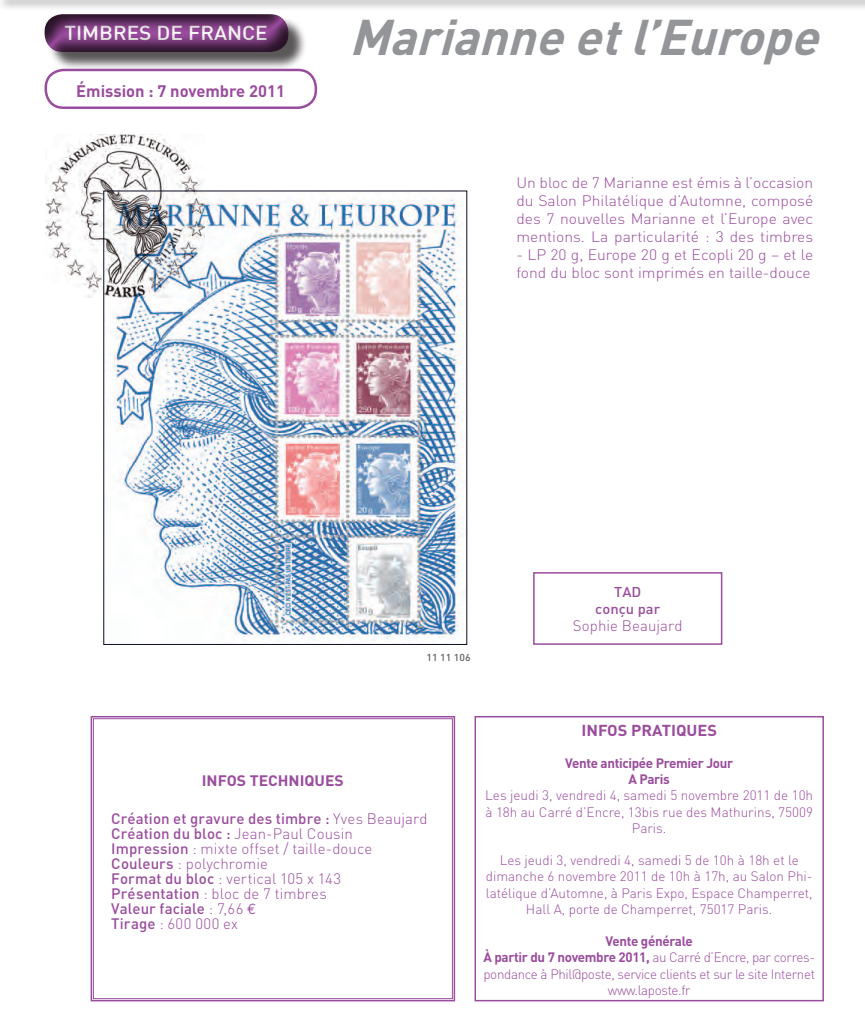
<style>
.page{position:relative;width:865px;height:1024px;background:#fff}
.page>*{position:absolute;margin:0;border:0;box-sizing:border-box;transform-origin:0 0}
.t1{font:italic 700 49.5px "DIN";color:#939598}
.t2{font:500 19.95px "DIN";color:#fff;scale:1.04 1}
.t3{font:700 16.5px "DIN";color:#9a4c9d}
.t4{font:700 15.6px "DIN";color:#9a4c9d;scale:1.04 1}
.t5{font:300 15px/15px "DIN";color:#9a4c9d}
.t6{font:300 15px/18px "DIN";color:#9a4c9d;text-align:justify;scale:1.04 1}
.t7{font:700 15px "DIN";color:#9a4c9d;scale:1.04 1}
.t8{font:500 14.1px/17px "DIN";color:#9a4c9d;text-align:center;scale:1.04 1}
.t9{font:300 13.5px/16.2px "DIN";color:#9a4c9d;text-align:center}
.t10{font:300 13.5px/16.2px "DIN";letter-spacing:-.025em;color:#9a4c9d;text-align:center}
.t11{font:700 13.5px/16.2px "DIN";letter-spacing:-.025em;color:#9a4c9d;text-align:center}
.t12{font:500 10.05px "DIN";color:#636366;scale:1.04 1}
.s1{font-weight:500}
.s2{font-family:"Euro Mono";font-weight:400}
.s3{font-weight:700}
</style>
<div class="page">
<div style="left:0;top:0;width:864px;height:12px;background:#231f20;opacity:.49"></div>
<div style="left:0;top:0;width:864px;height:5px;background:#d7d6d6"></div>
<div style="left:47px;top:16px;width:260px;height:54px;background:#231f20;opacity:.75"></div>
<div style="left:42px;top:13px;width:250px;height:41px;background:#231f20;opacity:.85"></div>
<div style="left:44px;top:69px;width:273px;height:40px;border:2px solid #9a4c9d;border-radius:18px"></div>
<div style="left:533px;top:572px;width:189px;height:72px;border:2px solid #9a4c9d"></div>
<img style="left:111px;top:193px;width:354px;height:448px">
<img style="left:45px;top:135px;width:159px;height:162px">
<svg style="left:90px;top:716px;width:366px;height:285px"></svg>
<div style="left:93px;top:718px;width:359px;height:280px;border:1px solid #9a4c9d"></div>
<div style="left:474px;top:715px;width:349px;height:286px;border:2px solid #9a4c9d"></div>
<h2 class="t2" style="left:64px;top:20px;width:197px">TIMBRES DE FRANCE</h2>
<p class="t3" style="left:76px;top:80px;width:210px">Émission : 7 novembre 2011</p>
<h1 class="t1" style="left:349px;top:5px;width:486px">Marianneetl’Europe</h1>
<p class="t6" style="left:516px;top:173px;width:287px">Un bloc de 7 Marianne est émis à l’occasion du Salon Philatélique d’Automne, composé des 7 nouvelles Marianne et l’Europe avec mentions. La particularité : 3 des timbres</p>
<p class="t6" style="left:516px;top:245px;width:287px">- LP 20 g, Europe 20 g et Ecopli 20 g – et le fond du bloc sont imprimés en taille-douce</p>
<p class="t12" style="left:426px;top:650px;width:44px">11 11 106</p>
<p class="t8" style="left:595px;top:583px;width:64px">TAD conçu par</p>
<p class="t5" style="left:572px;top:618px;width:111px">Sophie Beaujard</p>
<p class="t7" style="left:202px;top:770px;width:138px">INFOS TECHNIQUES</p>
<p class="t5" style="left:111px;top:810px;width:318px"><span class="s1">Création et gravure des timbre :</span> Yves Beaujard<br><span class="s1">Création du bloc :</span> Jean-Paul Cousin<br><span class="s1">Impression</span> : mixte offset / taille-douce<br><span class="s1">Couleurs</span> : polychromie<br><span class="s1">Format du bloc</span> : vertical 105 x 143<br><span class="s1">Présentation</span> : bloc de 7 timbres<br><span class="s1">Valeur faciale</span> : 7,66 <span class="s2">€<br></span><span class="s1">Tirage</span> : 600 000 ex</p>
<p class="t4" style="left:581px;top:719px;width:132px">INFOS PRATIQUES</p>
<p class="t11" style="left:565px;top:754px;width:169px">Vente anticipée Premier Jour<br>A Paris</p>
<p class="t9" style="left:485px;top:787px;width:329px">Les jeudi 3, vendredi 4, samedi 5 novembre 2011 de 10h à 18h au Carré d’Encre, 13bis rue des Mathurins, 75009<br>Paris.</p>
<p class="t9" style="left:485px;top:851px;width:328px">Les jeudi 3, vendredi 4, samedi 5 de 10h à 18h et le dimanche 6 novembre 2011 de 10h à 17h, au Salon Phi&shy;latélique d’Automne, à Paris Expo, Espace Champerret, Hall A, porte de Champerret, 75017 Paris.</p>
<p class="t10" style="left:483px;top:932px;width:333px"><span class="s3">Vente générale<br>À partir du 7 novembre 2011,</span> au Carré d’Encre, par corres&shy;pondance à Phil@poste, service clients et sur le site Internet www.laposte.fr</p>
</div>
